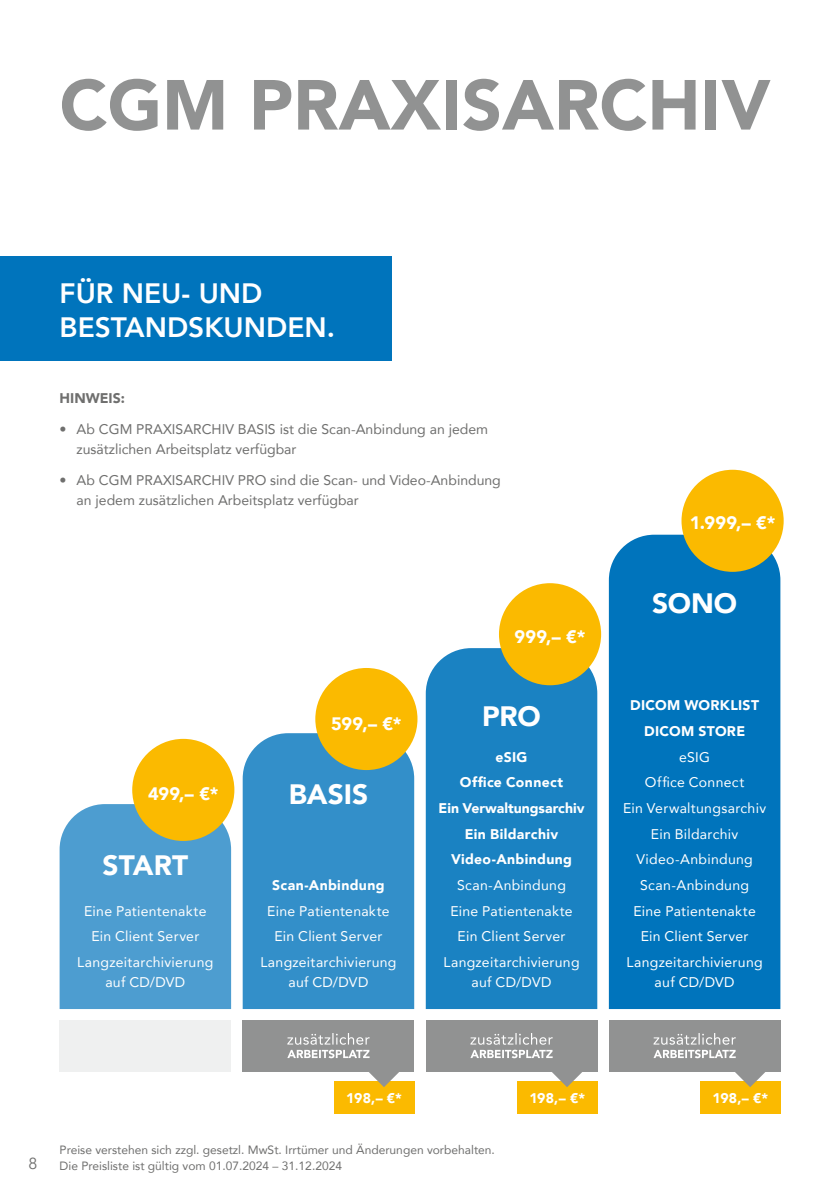
<style>
.page{position:relative;width:840px;height:1191px;background:#fff}
.page>*{position:absolute;margin:0;border:0;box-sizing:border-box;transform-origin:0 0}
.t1{font:900 70px "Avenir";color:#919292}
.t2{font:800 28px/33.6px "Avenir";color:#fff}
.t3{font:900 28px "Avenir";color:#fff}
.t4{font:900 18px "Avenir";letter-spacing:.015em;color:#fff}
.t5{font:16px "Avenir";color:#6f6f6e}
.t6{font:14px/25.6px "Avenir";letter-spacing:.02em;color:#fff;text-align:center}
.t7{font:14px/20px "Avenir";color:#6f6f6e}
.t8{font:900 14px/25.6px "Avenir";letter-spacing:.02em;color:#fff;text-align:center}
.t9{font:900 14px "Avenir";color:#6f6f6e}
.t10{font:12px/16px "Avenir";color:#6f6f6e}
</style>
<div class="page">
<div style="left:0;top:256px;width:391px;height:105px;background:#0074bc"></div>
<div style="left:608px;top:1020px;width:172px;height:51px;background:#919292"></div>
<div style="left:425px;top:1020px;width:172px;height:51px;background:#919292"></div>
<div style="left:242px;top:1020px;width:172px;height:51px;background:#919292"></div>
<div style="left:334px;top:1081px;width:80px;height:32px;background:#fbba00"></div>
<div style="left:517px;top:1081px;width:80px;height:32px;background:#fbba00"></div>
<div style="left:699px;top:1081px;width:81px;height:32px;background:#fbba00"></div>
<div style="left:60px;top:804px;width:171px;height:205px;background:#4d9dd0"></div>
<div style="left:608px;top:535px;width:172px;height:474px;background:#0074bc"></div>
<div style="left:242px;top:733px;width:172px;height:276px;background:#338fc9"></div>
<div style="left:425px;top:648px;width:172px;height:361px;background:#1a82c2"></div>
<div style="left:60px;top:1020px;width:171px;height:51px;background:#eff0f0"></div>
<div style="left:132px;top:739px;width:102px;height:102px;background:#fbba00;border-radius:50%"></div>
<div style="left:315px;top:668px;width:102px;height:102px;background:#fbba00;border-radius:50%"></div>
<div style="left:498px;top:583px;width:102px;height:102px;background:#fbba00;border-radius:50%"></div>
<div style="left:681px;top:470px;width:102px;height:102px;background:#fbba00;border-radius:50%"></div>
<svg style="left:287px;top:1033px;width:113px;height:54px"></svg>
<svg style="left:470px;top:1033px;width:112px;height:54px"></svg>
<svg style="left:653px;top:1033px;width:112px;height:54px"></svg>
<h1 class="t1" style="left:60px;top:45px;width:712px">CGM PRAXISARCHIV</h1>
<h2 class="t2" style="left:60px;top:277px;width:277px">FÜR NEU- UND<br>BESTANDSKUNDEN.</h2>
<p class="t9" style="left:60px;top:386px;width:67px">HINWEIS:</p>
<p class="t7" style="left:77px;top:419px;width:413px;text-indent:-17px">• Ab CGM PRAXISARCHIV BASIS ist die Scan-Anbindung an jedem zusätzlichen Arbeitsplatz verfügbar</p>
<p class="t7" style="left:77px;top:470px;width:425px;text-indent:-17px">• Ab CGM PRAXISARCHIV PRO sind die Scan- und Video-Anbindung an jedem zusätzlichen Arbeitsplatz verfügbar</p>
<p class="t4" style="left:514px;top:621px;width:72px">999,– €*</p>
<p class="t4" style="left:148px;top:778px;width:72px">499,– €*</p>
<h2 class="t3" style="left:102px;top:841px;width:87px">START</h2>
<p class="t6" style="left:77px;top:897px;width:137px">Eine Patientenakte<br>Ein Client Server<br>Langzeitarchivierung</p>
<p class="t6" style="left:105px;top:969px;width:81px">auf CD/DVD</p>
<p class="t4" style="left:331px;top:708px;width:72px">599,– €*</p>
<h2 class="t3" style="left:288px;top:770px;width:81px">BASIS</h2>
<p class="t8" style="left:272px;top:872px;width:114px">Scan-Anbindung</p>
<p class="t6" style="left:260px;top:897px;width:137px">Eine Patientenakte<br>Ein Client Server<br>Langzeitarchivierung</p>
<p class="t6" style="left:288px;top:969px;width:81px">auf CD/DVD</p>
<h2 class="t3" style="left:482px;top:692px;width:60px">PRO</h2>
<p class="t8" style="left:438px;top:743px;width:147px">eSIG<br>Office Connect<br>Ein Verwaltungsarchiv<br>Ein Bildarchiv<br>Video-Anbindung</p>
<p class="t6" style="left:443px;top:872px;width:137px">Scan-Anbindung<br>Eine Patientenakte<br>Ein Client Server<br>Langzeitarchivierung</p>
<p class="t6" style="left:471px;top:969px;width:81px">auf CD/DVD</p>
<p class="t4" style="left:689px;top:507px;width:87px">1.999,– €*</p>
<h2 class="t3" style="left:651px;top:579px;width:87px">SONO</h2>
<p class="t8" style="left:630px;top:692px;width:130px">DICOM WORKLIST<br>DICOM STORE</p>
<p class="t6" style="left:622px;top:743px;width:144px">eSIG<br>Office Connect<br>Ein Verwaltungsarchiv<br>Ein Bildarchiv<br>Video-Anbindung<br>Scan-Anbindung<br>Eine Patientenakte<br>Ein Client Server<br>Langzeitarchivierung</p>
<p class="t6" style="left:654px;top:969px;width:81px">auf CD/DVD</p>
<p class="t5" style="left:28px;top:1153px;width:10px">8</p>
<p class="t8" style="left:346px;top:1084px;width:57px">198,– €*</p>
<p class="t8" style="left:529px;top:1084px;width:57px">198,– €*</p>
<p class="t8" style="left:712px;top:1084px;width:57px">198,– €*</p>
<p class="t10" style="left:60px;top:1141px;width:436px">Preise verstehen sich zzgl. gesetzl. MwSt. Irrtümer und Änderungen vorbehalten.<br>Die Preisliste ist gültig vom 01.07.2024 – 31.12.2024</p>
</div>
